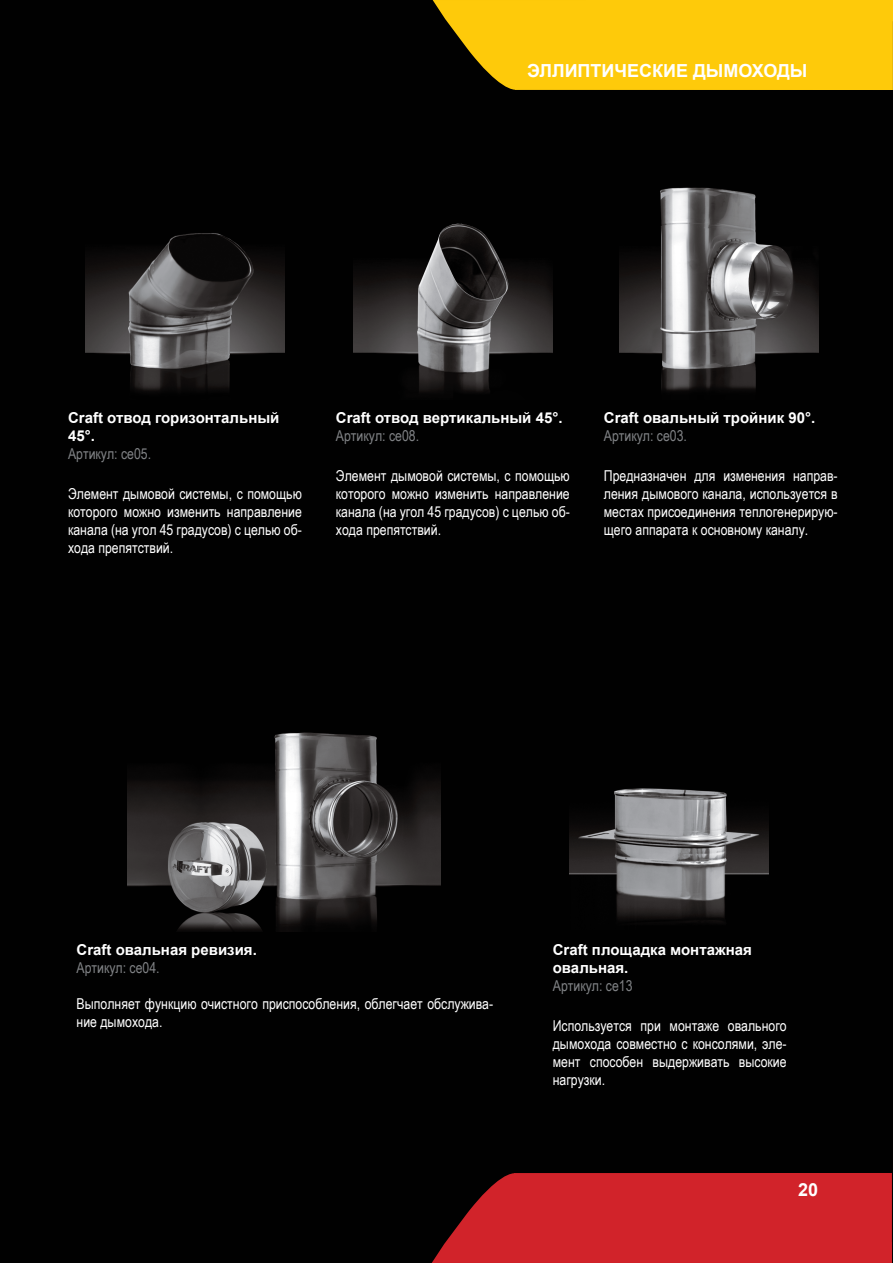
<style>
.page{position:relative;width:893px;height:1263px;background:#010101}
.page>*{position:absolute;margin:0;border:0;box-sizing:border-box;transform-origin:0 0}
.t1{font:700 18px "Arial";color:#fff}
.t2{font:15px/18px "Arial Narrow";color:#fff;text-align:justify}
.t3{font:700 15px/18px "Arial";color:#fff}
.t4{font:15px "Arial Narrow";color:#808285}
</style>
<div class="page">
<svg style="left:433px;top:0;width:460px;height:90px"></svg>
<svg style="left:432px;top:1173px;width:460px;height:90px"></svg>
<img style="left:620px;top:187px;width:199px;height:204px">
<img style="left:128px;top:732px;width:312px;height:199px">
<img style="left:85px;top:233px;width:199px;height:159px">
<img style="left:353px;top:223px;width:199px;height:170px">
<img style="left:570px;top:788px;width:199px;height:135px">
<p class="t1" style="left:527px;top:59px;width:282px">ЭЛЛИПТИЧЕСКИЕ ДЫМОХОДЫ</p>
<p class="t3" style="left:68px;top:410px;width:213px">Craft отвод горизонтальный<br>45°.</p>
<p class="t4" style="left:68px;top:443px;width:85px">Артикул: ce05.</p>
<p class="t2" style="left:68px;top:484px;width:235px">Элемент дымовой системы, с помощью которого можно изменить направление канала (на угол 45 градусов) с целью об&shy;хода препятствий.</p>
<p class="t3" style="left:336px;top:410px;width:228px">Craft отвод вертикальный 45°.</p>
<p class="t4" style="left:336px;top:425px;width:85px">Артикул: ce08.</p>
<p class="t2" style="left:336px;top:466px;width:235px">Элемент дымовой системы, с помощью которого можно изменить направление канала (на угол 45 градусов) с целью об&shy;хода препятствий.</p>
<p class="t3" style="left:604px;top:410px;width:213px">Craft овальный тройник 90°.</p>
<p class="t4" style="left:604px;top:425px;width:85px">Артикул: ce03.</p>
<p class="t2" style="left:604px;top:466px;width:235px">Предназначен для изменения направ&shy;ления дымового канала, используется в местах присоединения теплогенерирую&shy;щего аппарата к основному каналу.</p>
<p class="t3" style="left:77px;top:941px;width:182px">Craft овальная ревизия.</p>
<p class="t4" style="left:77px;top:957px;width:85px">Артикул: ce04.</p>
<p class="t2" style="left:77px;top:994px;width:418px">Выполняет функцию очистного приспособления, облегчает обслужива&shy;ние дымохода.</p>
<p class="t3" style="left:553px;top:941px;width:201px">Craft площадка монтажная овальная.</p>
<p class="t4" style="left:553px;top:975px;width:81px">Артикул: ce13</p>
<p class="t2" style="left:553px;top:1016px;width:235px">Используется при монтаже овального дымохода совместно с консолями, эле&shy;мент способен выдерживать высокие нагрузки.</p>
<p class="t1" style="left:798px;top:1178px;width:22px">20</p>
</div>
